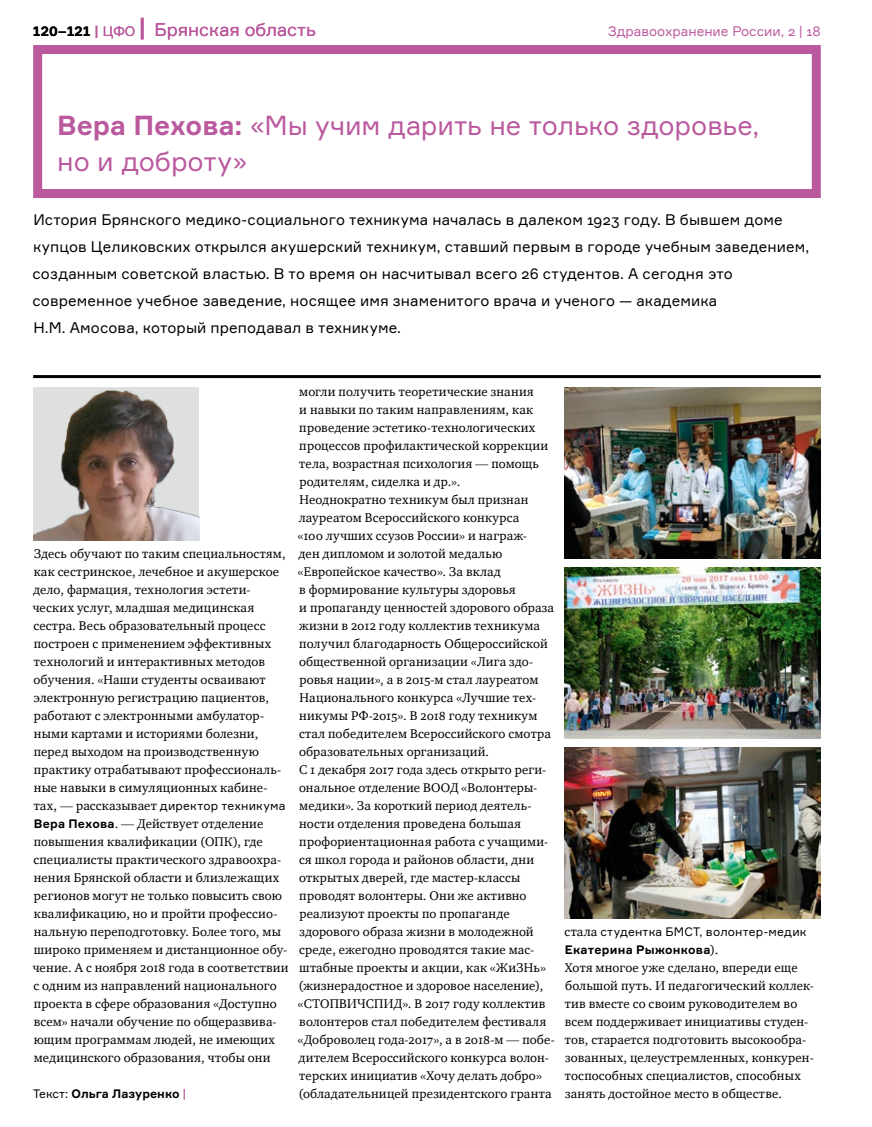
<style>
.page{position:relative;width:872px;height:1127px;background:#fff}
.page>*{position:absolute;margin:0;border:0;box-sizing:border-box;transform-origin:0 0}
.t1{font:27px/36px "Formular";letter-spacing:-.005em;color:#ba599e}
.t2{font:18px "Formular";color:#ba599e}
.t3{font:15px/27px "Formular";letter-spacing:.01em;color:#000}
.t4{font:13.5px "Formular";color:#ba599e}
.t5{font:12.9px/18px "Charter OSC";letter-spacing:.015em;color:#000}
.t6{font:12px/18px "Formular";letter-spacing:.015em;color:#000}
.t7{font:700 12px "Formular";color:#000}
.s1{font-weight:700;font-size:13.5px;color:#000}
.s2{font-weight:700;font-size:13.5px}
.s3{font-size:13.5px}
.s4{font-weight:700;font-size:24px}
.s5{font-weight:700}
.s6{font-family:"Formular";font-size:12px}
.s7{font-family:"Formular";font-weight:700;font-size:12px}
.s8{font-family:"Charter OSC";font-size:12.9px}
.s9{font-weight:400}
.s10{color:#ba599e}
</style>
<div class="page">
<hr style="left:33px;top:375px;width:787px;height:3px;background:#000">
<img style="left:564px;top:387px;width:256px;height:171px">
<img style="left:564px;top:567px;width:256px;height:171px">
<img style="left:33px;top:387px;width:166px;height:153px">
<img style="left:564px;top:747px;width:256px;height:171px">
<div style="left:33px;top:45px;width:787px;height:153px;border:9px solid #ba599e"></div>
<h2 class="t2" style="left:33px;top:19px;width:284px"><span class="s1">120–121</span> <span class="s2">|</span> <span class="s3">ЦФО</span> <span class="s4">|</span> Брянская область</h2>
<p class="t4" style="left:608px;top:23px;width:214px">Здравоохранение России, 2 | 18</p>
<h1 class="t1" style="left:57px;top:107px;width:703px"><span class="s5">Вера Пехова:</span> «Мы учим дарить не только здоровье, но и доброту»</h1>
<p class="t3" style="left:33px;top:206px;width:778px">История Брянского медико-социального техникума началась в далеком 1923 году. В бывшем доме купцов Целиковских открылся акушерский техникум, ставший первым в городе учебным заведением, созданным советской властью. В то время он насчитывал всего 26 студентов. А сегодня это современное учебное заведение, носящее имя знаменитого врача и ученого — академика<br>Н.М. Амосова, который преподавал в техникуме.</p>
<p class="t5" style="left:298px;top:383px;width:258px">могли получить теоретические знания<br>и навыки по таким направлениям, как проведение эстетико-технологических процессов профилактической коррекции тела, возрастная психология — помощь родителям, сиделка и др.».<br>Неоднократно техникум был признан лауреатом Всероссийского конкурса<br>«100 лучших ссузов России» и награж-<br>ден дипломом и золотой медалью «Европейское качество». За вклад<br>в формирование культуры здоровья<br>и пропаганду ценностей здорового образа жизни в 2012 году коллектив техникума получил благодарность Общероссийской общественной организации «Лига здо&shy;ровья нации», а в 2015-м стал лауреатом Национального конкурса «Лучшие тех&shy;никумы РФ‑2015». В 2018 году техникум стал победителем Всероссийского смотра образовательных организаций.<br>С 1 декабря 2017 года здесь открыто реги&shy;ональное отделение ВООД «Волонтеры&shy;медики». За короткий период деятель&shy;ности отделения проведена большая профориентационная работа с учащими&shy;ся школ города и районов области, дни открытых дверей, где мастер-классы проводят волонтеры. Они же активно реализуют проекты по пропаганде здорового образа жизни в молодежной среде, ежегодно проводятся такие мас&shy;штабные проекты и акции, как «ЖиЗНь» (жизнерадостное и здоровое население), «СТОПВИЧСПИД». В 2017 году коллектив волонтеров стал победителем фестиваля «Доброволец года‑2017», а в 2018-м — побе&shy;дителем Всероссийского конкурса волон&shy;терских инициатив «Хочу делать добро» (обладательницей президентского гранта</p>
<p class="t5" style="left:33px;top:545px;width:257px">Здесь обучают по таким специальностям, как сестринское, лечебное и акушерское дело, фармация, технология эстети&shy;ческих услуг, младшая медицинская сестра. Весь образовательный процесс построен с применением эффективных технологий и интерактивных методов обучения. «Наши студенты осваивают электронную регистрацию пациентов, работают с электронными амбулатор&shy;ными картами и историями болезни, перед выходом на производственную практику отрабатывают профессиональ&shy;ные навыки в симуляционных кабине&shy;тах, — рассказывает <span class="s6">директор техникума </span><span class="s7">Вера Пехова</span>. — Действует отделение повышения квалификации (ОПК), где специалисты практического здравоохра&shy;нения Брянской области и близлежащих регионов могут не только повысить свою квалификацию, но и пройти профессио&shy;нальную переподготовку. Более того, мы широко применяем и дистанционное обу&shy;чение. А с ноября 2018 года в соответствии с одним из направлений национального проекта в сфере образования «Доступно всем» начали обучение по общеразвива&shy;ющим программам людей, не имеющих медицинского образования, чтобы они</p>
<p class="t6" style="left:564px;top:922px;width:243px"><span class="s8">стала</span> студентка БМСТ, волонтер-медик<br><span class="s5">Екатерина Рыжонкова</span><span class="s8">).</span></p>
<p class="t5" style="left:564px;top:959px;width:251px">Хотя многое уже сделано, впереди еще большой путь. И педагогический коллек&shy;тив вместе со своим руководителем во всем поддерживает инициативы студен&shy;тов, старается подготовить высокообра&shy;зованных, целеустремленных, конкурен&shy;тоспособных специалистов, способных</p>
<p class="t7" style="left:33px;top:1086px;width:154px"><span class="s9">Текст:</span> Ольга Лазуренко <span class="s10">|</span></p>
<p class="t5" style="left:565px;top:1085px;width:219px">занять достойное место в обществе.</p>
</div>
